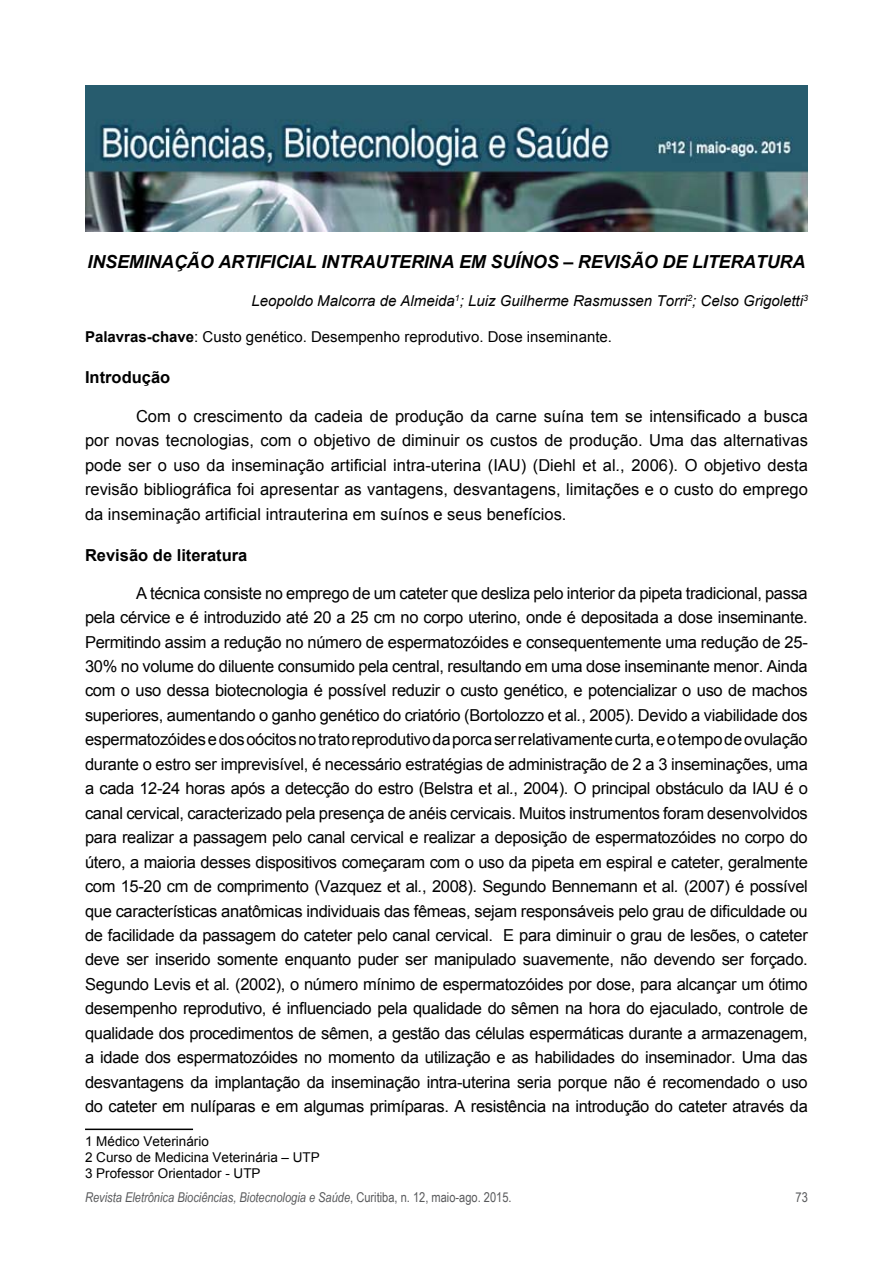
<style>
.page{position:relative;width:893px;height:1263px;background:#fff}
.page>*{position:absolute;margin:0;border:0;box-sizing:border-box;transform-origin:0 0}
.t1{font:italic 700 18px "Arial";letter-spacing:-.01em;color:#000}
.t2{font:16.5px/24.5px "Arial";letter-spacing:-.01em;color:#000;text-align:justify}
.t3{font:700 16.5px "Arial";color:#000}
.t4{font:italic 15px "Arial";color:#000}
.t5{font:15px "Arial";color:#000}
.t6{font:italic 13.5px "Arial Narrow";color:#58595b}
.t7{font:13.5px/16.2px "Arial";color:#000}
.t8{font:13.5px "Arial Narrow";color:#58595b}
.s1{font-weight:700}
.s2{font-style:italic}
.s3{font-style:normal}
</style>
<div class="page">
<img style="left:85px;top:85px;width:723px;height:146px">
<hr style="left:85px;top:1128px;width:108px;height:2px;background:#000">
<p class="t1" style="left:88px;top:250px;width:719px">INSEMINAÇÃO ARTIFICIAL INTRAUTERINA EM SUÍNOS – REVISÃO DE LITERATURA</p>
<p class="t4" style="left:251px;top:291px;width:558px">Leopoldo Malcorra de Almeida<sup>1</sup>; Luiz Guilherme Rasmussen Torri<sup>2</sup>; Celso Grigoletti<sup>3</sup></p>
<p class="t5" style="left:85px;top:327px;width:528px"><span class="s1">Palavras-chave</span>: Custo genético. Desempenho reprodutivo. Dose inseminante.</p>
<p class="t3" style="left:85px;top:366px;width:87px">Introdução</p>
<p class="t2" style="left:85px;top:404px;width:724px;text-indent:51px">Com o crescimento da cadeia de produção da carne suína tem se intensificado a busca por novas tecnologias, com o objetivo de diminuir os custos de produção. Uma das alternativas pode ser o uso da inseminação artificial intra-uterina (IAU) (Diehl et al<span class="s2">.</span>, 2006). O objetivo desta revisão bibliográfica foi apresentar as vantagens, desvantagens, limitações e o custo do emprego da inseminação artificial intrauterina em suínos e seus benefícios.</p>
<p class="t3" style="left:85px;top:544px;width:164px">Revisão de literatura</p>
<p class="t2" style="left:85px;top:581px;width:724px;text-indent:51px">A técnica consiste no emprego de um cateter que desliza pelo interior da pipeta tradicional, passa pela cérvice e é introduzido até 20 a 25 cm no corpo uterino, onde é depositada a dose inseminante.<br>Permitindo assim a redução no número de espermatozóides e consequentemente uma redução de 25- 30% no volume do diluente consumido pela central, resultando em uma dose inseminante menor. Ainda com o uso dessa biotecnologia é possível reduzir o custo genético, e potencializar o uso de machos superiores, aumentando o ganho genético do criatório (Bortolozzo et al<span class="s2">.</span>, 2005). Devido a viabilidade dos espermatozóides e dos oócitos no trato reprodutivo da porca ser relativamente curta, e o tempo de ovulação durante o estro ser imprevisível, é necessário estratégias de administração de 2 a 3 inseminações, uma a cada 12-24 horas após a detecção do estro (Belstra et al<span class="s2">.</span>, 2004). O principal obstáculo da IAU é o canal cervical, caracterizado pela presença de anéis cervicais. Muitos instrumentos foram desenvolvidos para realizar a passagem pelo canal cervical e realizar a deposição de espermatozóides no corpo do útero, a maioria desses dispositivos começaram com o uso da pipeta em espiral e cateter, geralmente com 15-20 cm de comprimento (Vazquez et al<span class="s2">.</span>, 2008). Segundo Bennemann et al<span class="s2">.</span> (2007) é possível que características anatômicas individuais das fêmeas, sejam responsáveis pelo grau de dificuldade ou de facilidade da passagem do cateter pelo canal cervical. E para diminuir o grau de lesões, o cateter deve ser inserido somente enquanto puder ser manipulado suavemente, não devendo ser forçado.<br>Segundo Levis et al<span class="s2">.</span> (2002), o número mínimo de espermatozóides por dose, para alcançar um ótimo desempenho reprodutivo, é influenciado pela qualidade do sêmen na hora do ejaculado, controle de qualidade dos procedimentos de sêmen, a gestão das células espermáticas durante a armazenagem, a idade dos espermatozóides no momento da utilização e as habilidades do inseminador. Uma das desvantagens da implantação da inseminação intra-uterina seria porque não é recomendado o uso do cateter em nulíparas e em algumas primíparas. A resistência na introdução do cateter através da</p>
<p class="t7" style="left:85px;top:1133px;width:236px">1 Médico Veterinário<br>2 Curso de Medicina Veterinária – UTP<br>3 Professor Orientador - UTP</p>
<p class="t6" style="left:85px;top:1188px;width:428px">Revista Eletrônica Biociências, Biotecnologia e Saúde<span class="s3">, Curitiba, n. 12, maio-ago. 2015.</span></p>
<p class="t8" style="left:796px;top:1187px;width:14px">73</p>
</div>
